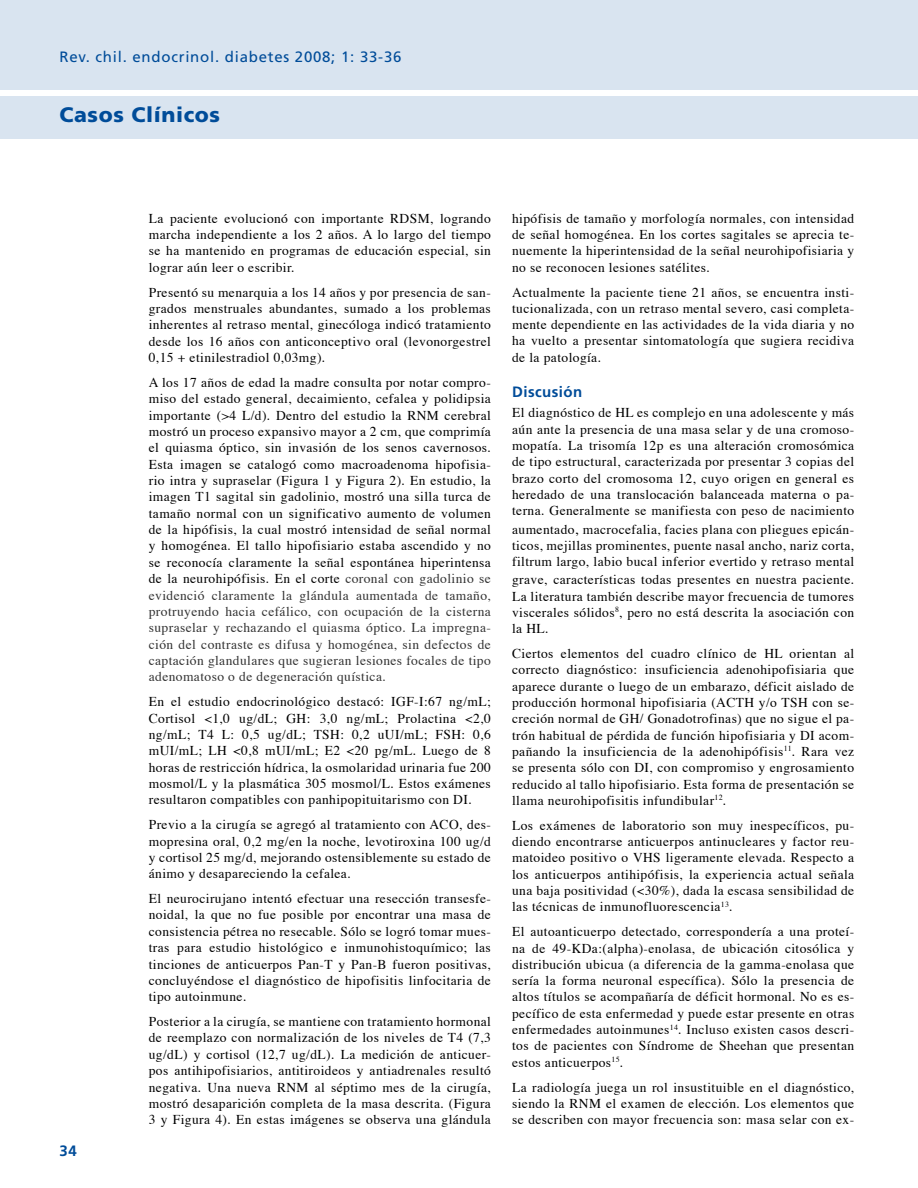
<style>
.page{position:relative;width:918px;height:1188px;background:#fff}
.page>*{position:absolute;margin:0;border:0;box-sizing:border-box;transform-origin:0 0}
.t1{font:900 21px "Frutiger";letter-spacing:.03em;color:#004c99}
.t2{font:15px "Frutiger";letter-spacing:.05em;color:#004c99}
.t3{font:700 15px "Frutiger";letter-spacing:.03em;color:#004c99}
.t4{font:13.5px/16.4px "Times";letter-spacing:.03em;color:#000;text-align:justify}
.s1{color:#333}
.s2{font-size:15px}
</style>
<div class="page">
<div style="left:0;top:96px;width:918px;height:42px;background:#d9e4f0"></div>
<div style="left:0;top:0;width:918px;height:90px;background:#d9e4f0"></div>
<p class="t2" style="left:60px;top:48px;width:343px">Rev. chil. endocrinol. diabetes 2008; 1: 33-36</p>
<h1 class="t1" style="left:60px;top:102px;width:162px">Casos Clínicos</h1>
<p class="t3" style="left:60px;top:1142px;width:10px">34</p>
<p class="t4" style="left:149px;top:209px;width:344px">La paciente evolucionó con importante RDSM, logrando marcha independiente a los 2 años. A lo largo del tiempo se ha mantenido en programas de educación especial, sin lograr aún leer o escribir.</p>
<p class="t4" style="left:149px;top:283px;width:344px">Presentó su menarquia a los 14 años y por presencia de san&shy;grados menstruales abundantes, sumado a los problemas inherentes al retraso mental, ginecóloga indicó tratamiento desde los 16 años con anticonceptivo oral (levonorgestrel 0,15 + etinilestradiol 0,03mg).</p>
<p class="t4" style="left:149px;top:373px;width:344px">A los 17 años de edad la madre consulta por notar compro&shy;miso del estado general, decaimiento, cefalea y polidipsia importante (&gt;4 L/d). Dentro del estudio la RNM cerebral mostró un proceso expansivo mayor a 2 cm, que comprimía el quiasma óptico, sin invasión de los senos cavernosos.<br>Esta imagen se catalogó como macroadenoma hipofisia&shy;rio intra y supraselar (Figura 1 y Figura 2). En estudio, la imagen T1 sagital sin gadolinio, mostró una silla turca de tamaño normal con un significativo aumento de volumen de la hipófisis, la cual mostró intensidad de señal normal y homogénea. El tallo hipofisiario estaba ascendido y no se reconocía claramente la señal espontánea hiperintensa de la neurohipófisis. En el corte <span class="s1">coronal con gadolinio se evidenció claramente la glándula aumentada de tamaño, protruyendo hacia cefálico, con ocupación de la cisterna supraselar y rechazando el quiasma óptico. La impregna&shy;ción del contraste es difusa y homogénea, sin defectos de captación glandulares que sugieran lesiones focales de tipo adenomatoso o de degeneración quística.</span></p>
<p class="t4" style="left:149px;top:692px;width:344px">En el estudio endocrinológico destacó: IGF-I:67 ng/mL; Cortisol &lt;1,0 ug/dL; GH: 3,0 ng/mL; Prolactina &lt;2,0 ng/mL; T4 L: 0,5 ug/dL; TSH: 0,2 uUI/mL; FSH: 0,6 mUI/mL; LH &lt;0,8 mUI/mL; E2 &lt;20 pg/mL. Luego de 8 horas de restricción hídrica, la osmolaridad urinaria fue 200 mosmol/L y la plasmática 305 mosmol/L. Estos exámenes resultaron compatibles con panhipopituitarismo con DI.</p>
<p class="t4" style="left:149px;top:815px;width:344px">Previo a la cirugía se agregó al tratamiento con ACO, des&shy;mopresina oral, 0,2 mg/en la noche, levotiroxina 100 ug/d y cortisol 25 mg/d, mejorando ostensiblemente su estado de ánimo y desapareciendo la cefalea.</p>
<p class="t4" style="left:149px;top:889px;width:344px">El neurocirujano intentó efectuar una resección transesfe&shy;noidal, la que no fue posible por encontrar una masa de consistencia pétrea no resecable. Sólo se logró tomar mues&shy;tras para estudio histológico e inmunohistoquímico; las tinciones de anticuerpos Pan-T y Pan-B fueron positivas, concluyéndose el diagnóstico de hipofisitis linfocitaria de tipo autoinmune.</p>
<p class="t4" style="left:149px;top:1012px;width:344px">Posterior a la cirugía, se mantiene con tratamiento hormonal de reemplazo con normalización de los niveles de T4 (7,3 ug/dL) y cortisol (12,7 ug/dL). La medición de anticuer&shy;pos antihipofisiarios, antitiroideos y antiadrenales resultó negativa. Una nueva RNM al séptimo mes de la cirugía, mostró desaparición completa de la masa descrita. (Figura 3 y Figura 4). En estas imágenes se observa una glándula</p>
<p class="t4" style="left:512px;top:209px;width:344px">hipófisis de tamaño y morfología normales, con intensidad de señal homogénea. En los cortes sagitales se aprecia te&shy;nuemente la hiperintensidad de la señal neurohipofisiaria y no se reconocen lesiones satélites.</p>
<p class="t4" style="left:512px;top:283px;width:344px">Actualmente la paciente tiene 21 años, se encuentra insti&shy;tucionalizada, con un retraso mental severo, casi completa&shy;mente dependiente en las actividades de la vida diaria y no ha vuelto a presentar sintomatología que sugiera recidiva de la patología.</p>
<p class="t3" style="left:512px;top:383px;width:72px">Discusión</p>
<p class="t4" style="left:512px;top:404px;width:344px">El diagnóstico de HL es complejo en una adolescente y más aún ante la presencia de una masa selar y de una cromoso&shy;mopatía. La trisomía 12p es una alteración cromosómica de tipo estructural, caracterizada por presentar 3 copias del brazo corto del cromosoma 12, cuyo origen en general es heredado de una translocación balanceada materna o pa&shy;terna. Generalmente se manifiesta con peso de nacimiento</p>
<p class="t4" style="left:512px;top:520px;width:344px">aumentado<span class="s2">,</span> macrocefalia, facies plana con pliegues epicán&shy;ticos, mejillas prominentes, puente nasal ancho, nariz corta, filtrum largo, labio bucal inferior evertido y retraso mental</p>
<p class="t4" style="left:512px;top:570px;width:344px">grave, características todas presentes en nuestra paciente.<br>La literatura también describe mayor frecuencia de tumores viscerales sólidos<sup>8</sup>, pero no está descrita la asociación con la HL.</p>
<p class="t4" style="left:512px;top:644px;width:344px">Ciertos elementos del cuadro clínico de HL orientan al correcto diagnóstico: insuficiencia adenohipofisiaria que aparece durante o luego de un embarazo, déficit aislado de producción hormonal hipofisiaria (ACTH y/o TSH con se&shy;creción normal de GH/ Gonadotrofinas) que no sigue el pa&shy;trón habitual de pérdida de función hipofisiaria y DI acom&shy;pañando la insuficiencia de la adenohipófisis<sup>11</sup>. Rara vez se presenta sólo con DI, con compromiso y engrosamiento reducido al tallo hipofisiario. Esta forma de presentación se llama neurohipofisitis infundibular<sup>12</sup>.</p>
<p class="t4" style="left:512px;top:816px;width:344px">Los exámenes de laboratorio son muy inespecíficos, pu&shy;diendo encontrarse anticuerpos antinucleares y factor reu&shy;matoideo positivo o VHS ligeramente elevada. Respecto a los anticuerpos antihipófisis, la experiencia actual señala una baja positividad (&lt;30%), dada la escasa sensibilidad de las técnicas de inmunofluorescencia<sup>13</sup>.</p>
<p class="t4" style="left:512px;top:922px;width:344px">El autoanticuerpo detectado, correspondería a una proteí&shy;na de 49-KDa:(alpha)-enolasa, de ubicación citosólica y distribución ubicua (a diferencia de la gamma-enolasa que sería la forma neuronal específica). Sólo la presencia de altos títulos se acompañaría de déficit hormonal. No es es&shy;pecífico de esta enfermedad y puede estar presente en otras enfermedades autoinmunes<sup>14</sup>. Incluso existen casos descri&shy;tos de pacientes con Síndrome de Sheehan que presentan estos anticuerpos<sup>15</sup>.</p>
<p class="t4" style="left:512px;top:1078px;width:344px">La radiología juega un rol insustituible en el diagnóstico, siendo la RNM el examen de elección. Los elementos que se describen con mayor frecuencia son: masa selar con ex-</p>
</div>
